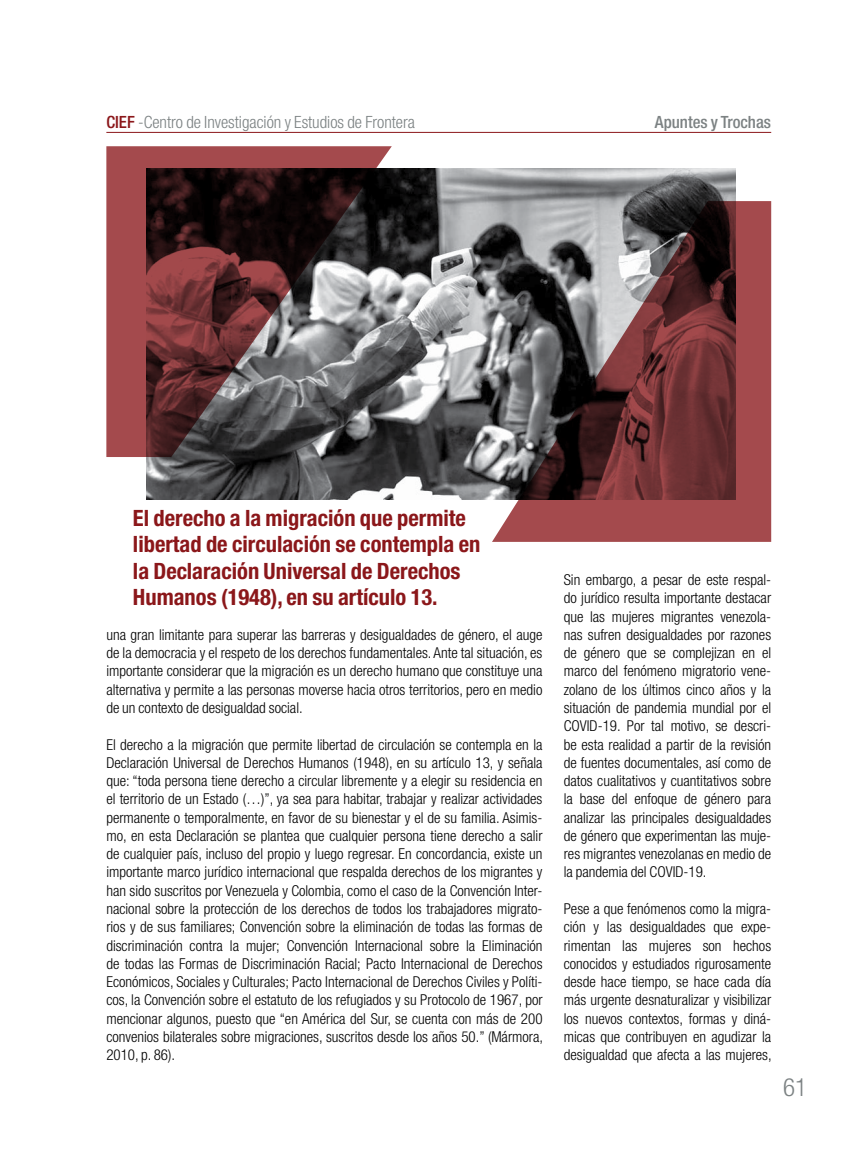
<style>
.page{position:relative;width:851px;height:1170px;background:#fff}
.page>*{position:absolute;margin:0;border:0;box-sizing:border-box;transform-origin:0 0}
.t1{font:300 condensed 25px "Helvetica Neue LT Std";color:#7c8283}
.t2{font:700 condensed 22.5px/26.2px "Helvetica Neue LT Std";color:#8b171a}
.t3{font:300 condensed 16.88px "Helvetica Neue LT Std";color:#7c8283}
.t4{font:500 condensed 16.88px "Helvetica Neue LT Std";color:#7c8283}
.t5{font:300 condensed 15px/18.2px "Helvetica Neue LT Std";color:#000;text-align:justify}
.s1{font-weight:500;color:#8b171a}
</style>
<div class="page">
<hr style="left:106px;top:132px;width:665px;height:1px;background:#8b171a">
<img style="left:146px;top:169px;width:589px;height:330px">
<svg style="left:492px;top:201px;width:279px;height:341px"></svg>
<svg style="left:106px;top:146px;width:286px;height:311px"></svg>
<p class="t3" style="left:106px;top:112px;width:310px"><span class="s1">CIEF</span> -Centro de Investigación y Estudios de Frontera</p>
<p class="t4" style="left:654px;top:112px;width:118px">Apuntes y Trochas</p>
<h2 class="t2" style="left:133px;top:504px;width:349px">El derecho a la migración que permite libertad de circulación se contempla en la Declaración Universal de Derechos Humanos (1948), en su artículo 13.</h2>
<p class="t5" style="left:106px;top:625px;width:437px">una gran limitante para superar las barreras y desigualdades de género, el auge de la democracia y el respeto de los derechos fundamentales. Ante tal situación, es importante considerar que la migración es un derecho humano que constituye una alternativa y permite a las personas moverse hacia otros territorios, pero en medio de un contexto de desigualdad social.</p>
<p class="t5" style="left:106px;top:735px;width:438px">El derecho a la migración que permite libertad de circulación se contempla en la Declaración Universal de Derechos Humanos (1948), en su artículo 13, y señala que: “toda persona tiene derecho a circular libremente y a elegir su residencia en el territorio de un Estado (…)”, ya sea para habitar, trabajar y realizar actividades permanente o temporalmente, en favor de su bienestar y el de su familia. Asimis&shy;mo, en esta Declaración se plantea que cualquier persona tiene derecho a salir de cualquier país, incluso del propio y luego regresar. En concordancia, existe un importante marco jurídico internacional que respalda derechos de los migrantes y han sido suscritos por Venezuela y Colombia, como el caso de la Convención Inter&shy;nacional sobre la protección de los derechos de todos los trabajadores migrato&shy;rios y de sus familiares; Convención sobre la eliminación de todas las formas de discriminación contra la mujer; Convención Internacional sobre la Eliminación de todas las Formas de Discriminación Racial; Pacto Internacional de Derechos Económicos, Sociales y Culturales; Pacto Internacional de Derechos Civiles y Políti&shy;cos, la Convención sobre el estatuto de los refugiados y su Protocolo de 1967, por mencionar algunos, puesto que “en América del Sur, se cuenta con más de 200 convenios bilaterales sobre migraciones, suscritos desde los años 50.” (Mármora, 2010, p. 86).</p>
<p class="t5" style="left:563px;top:570px;width:209px">Sin embargo, a pesar de este respal&shy;do jurídico resulta importante destacar que las mujeres migrantes venezola&shy;nas sufren desigualdades por razones de género que se complejizan en el marco del fenómeno migratorio vene&shy;zolano de los últimos cinco años y la situación de pandemia mundial por el COVID-19. Por tal motivo, se descri&shy;be esta realidad a partir de la revisión de fuentes documentales, así como de datos cualitativos y cuantitativos sobre la base del enfoque de género para analizar las principales desigualdades de género que experimentan las muje&shy;res migrantes venezolanas en medio de la pandemia del COVID-19.</p>
<p class="t5" style="left:563px;top:899px;width:209px">Pese a que fenómenos como la migra&shy;ción y las desigualdades que expe&shy;rimentan las mujeres son hechos conocidos y estudiados rigurosamente desde hace tiempo, se hace cada día más urgente desnaturalizar y visibilizar los nuevos contextos, formas y diná&shy;micas que contribuyen en agudizar la desigualdad que afecta a las mujeres,</p>
<h1 class="t1" style="left:783px;top:1073px;width:26px">61</h1>
</div>
